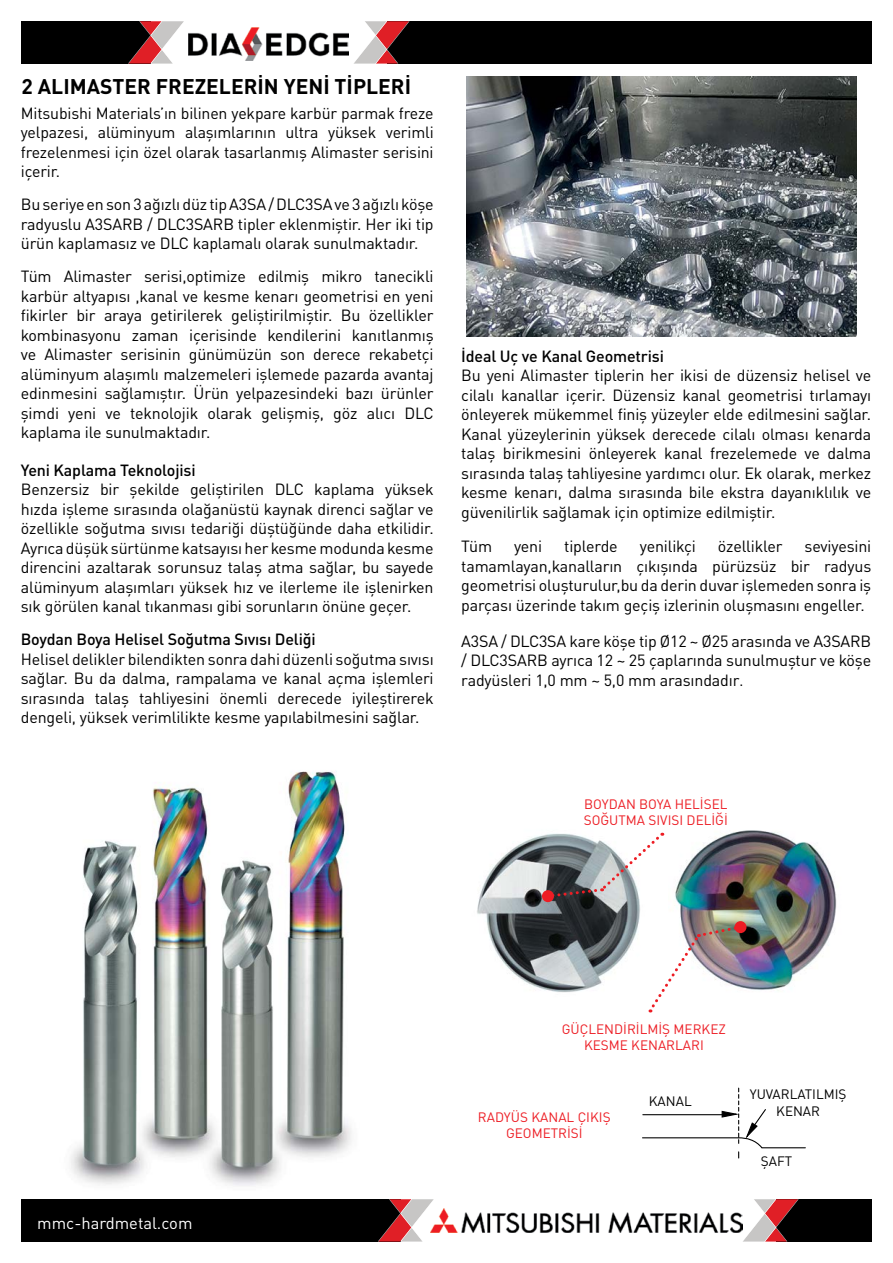
<style>
.page{position:relative;width:893px;height:1263px;background:#fff}
.page>*{position:absolute;margin:0;border:0;box-sizing:border-box;transform-origin:0 0}
.t1{font:700 21px "DIN Pro";color:#000}
.t2{font:16.5px "DIN Pro";color:#fff}
.Main_text{font:16.05px/19.5px "DIN Pro";letter-spacing:-.01em;color:#000;text-align:justify}
.Main_text-2{font:500 16.05px "DIN Pro";letter-spacing:-.01em;color:#000}
.Main_text-3{font:13.5px/16.5px "DIN Pro";color:#ed1d24;text-align:center}
.Main_text-4{font:13.5px/16.5px "DIN Pro";color:#000;text-align:center}
</style>
<div class="page">
<div style="left:387px;top:21px;width:485px;height:43px;background:#000"></div>
<svg style="left:354px;top:21px;width:55px;height:43px"></svg>
<div style="left:21px;top:21px;width:130px;height:43px;background:#000"></div>
<svg style="left:128px;top:21px;width:56px;height:43px"></svg>
<img style="left:188px;top:28px;width:160px;height:32px">
<div style="left:21px;top:1199px;width:379px;height:42px;background:#000"></div>
<svg style="left:378px;top:1199px;width:56px;height:42px"></svg>
<img style="left:430px;top:1208px;width:312px;height:24px">
<div style="left:776px;top:1199px;width:96px;height:42px;background:#000"></div>
<svg style="left:742px;top:1199px;width:57px;height:42px"></svg>
<img style="left:71px;top:771px;width:281px;height:415px">
<img style="left:477px;top:834px;width:163px;height:159px">
<img style="left:675px;top:830px;width:162px;height:161px">
<img style="left:466px;top:77px;width:391px;height:260px">
<svg style="left:649px;top:924px;width:92px;height:88px"></svg>
<div style="left:734px;top:921px;width:12px;height:12px;background:#ed1d24;border-radius:50%"></div>
<svg style="left:548px;top:833px;width:115px;height:66px"></svg>
<div style="left:542px;top:890px;width:12px;height:12px;background:#ed1d24;border-radius:50%"></div>
<hr style="left:762px;top:1147px;width:43px;height:1px;background:#000">
<svg style="left:642px;top:1088px;width:125px;height:70px"></svg>
<p class="t1" style="left:22px;top:69px;width:391px">2 ALIMASTER FREZELERİN YENİ TİPLERİ</p>
<p class="Main_text" style="left:21px;top:101px;width:414px">Mitsubishi Materials’ın bilinen yekpare karbür parmak freze yelpazesi, alüminyum alaşımlarının ultra yüksek verimli frezelenmesi için özel olarak tasarlanmış Alimaster serisini içerir.</p>
<p class="Main_text" style="left:21px;top:193px;width:414px">Bu seriye en son 3 ağızlı düz tip A3SA / DLC3SA ve 3 ağızlı köşe radyuslu A3SARB / DLC3SARB tipler eklenmiştir. Her iki tip ürün kaplamasız ve DLC kaplamalı olarak sunulmaktadır.</p>
<p class="Main_text" style="left:21px;top:265px;width:414px">Tüm Alimaster serisi,optimize edilmiş mikro tanecikli karbür altyapısı ,kanal ve kesme kenarı geometrisi en yeni fikirler bir araya getirilerek geliştirilmiştir. Bu özellikler kombinasyonu zaman içerisinde kendilerini kanıtlanmış ve Alimaster serisinin günümüzün son derece rekabetçi alüminyum alaşımlı malzemeleri işlemede pazarda avantaj edinmesini sağlamıştır. Ürün yelpazesindeki bazı ürünler şimdi yeni ve teknolojik olarak gelişmiş, göz alıcı DLC kaplama ile sunulmaktadır.</p>
<p class="Main_text-2" style="left:21px;top:457px;width:176px">Yeni Kaplama Teknolojisi</p>
<p class="Main_text" style="left:21px;top:478px;width:414px">Benzersiz bir şekilde geliştirilen DLC kaplama yüksek hızda işleme sırasında olağanüstü kaynak direnci sağlar ve özellikle soğutma sıvısı tedariği düştüğünde daha etkilidir.<br>Ayrıca düşük sürtünme katsayısı her kesme modunda kesme direncini azaltarak sorunsuz talaş atma sağlar, bu sayede alüminyum alaşımları yüksek hız ve ilerleme ile işlenirken sık görülen kanal tıkanması gibi sorunların önüne geçer.</p>
<p class="Main_text-2" style="left:21px;top:626px;width:296px">Boydan Boya Helisel Soğutma Sıvısı Deliği</p>
<p class="Main_text" style="left:21px;top:647px;width:414px">Helisel delikler bilendikten sonra dahi düzenli soğutma sıvısı sağlar. Bu da dalma, rampalama ve kanal açma işlemleri sırasında talaş tahliyesini önemli derecede iyileştirerek dengeli, yüksek verimlilikte kesme yapılabilmesini sağlar.</p>
<p class="Main_text-2" style="left:461px;top:343px;width:204px">İdeal Uç ve Kanal Geometrisi</p>
<p class="Main_text" style="left:461px;top:364px;width:411px">Bu yeni Alimaster tiplerin her ikisi de düzensiz helisel ve cilalı kanallar içerir. Düzensiz kanal geometrisi tırlamayı önleyerek mükemmel finiş yüzeyler elde edilmesini sağlar.<br>Kanal yüzeylerinin yüksek derecede cilalı olması kenarda talaş birikmesini önleyerek kanal frezelemede ve dalma sırasında talaş tahliyesine yardımcı olur. Ek olarak, merkez kesme kenarı, dalma sırasında bile ekstra dayanıklılık ve güvenilirlik sağlamak için optimize edilmiştir.</p>
<p class="Main_text" style="left:461px;top:535px;width:32px">Tüm</p>
<p class="Main_text" style="left:514px;top:535px;width:30px">yeni</p>
<p class="Main_text" style="left:564px;top:535px;width:55px">tiplerde</p>
<p class="Main_text" style="left:640px;top:535px;width:57px">yenilikçi</p>
<p class="Main_text" style="left:718px;top:535px;width:66px">özellikler</p>
<p class="Main_text" style="left:461px;top:535px;width:411px;text-indent:343px">seviyesini tamamlayan,kanalların çıkışında pürüzsüz bir radyus geometrisi oluşturulur,bu da derin duvar işlemeden sonra iş parçası üzerinde takım geçiş izlerinin oluşmasını engeller.</p>
<p class="Main_text" style="left:461px;top:630px;width:412px">A3SA / DLC3SA kare köşe tip Ø12 ~ Ø25 arasında ve A3SARB / DLC3SARB ayrıca 12 ~ 25 çaplarında sunulmuştur ve köşe radyüsleri 1,0 mm ~ 5,0 mm arasındadır.</p>
<p class="Main_text-3" style="left:584px;top:794px;width:145px;text-align:left">BOYDAN BOYA HELİSEL<br>SOĞUTMA SIVISI DELİĞİ</p>
<p class="t2" style="left:37px;top:1210px;width:157px">mmc-hardmetal.com</p>
<p class="Main_text-3" style="left:562px;top:1019px;width:166px">GÜÇLENDİRİLMİŞ MERKEZ<br>KESME KENARLARI</p>
<p class="Main_text-3" style="left:478px;top:1107px;width:134px">RADYÜS KANAL ÇIKIŞ<br>GEOMETRİSİ</p>
<p class="Main_text-4" style="left:649px;top:1091px;width:44px">KANAL</p>
<p class="Main_text-4" style="left:750px;top:1085px;width:98px">YUVARLATILMIŞ<br>KENAR</p>
<p class="Main_text-4" style="left:761px;top:1151px;width:33px">ŞAFT</p>
</div>
